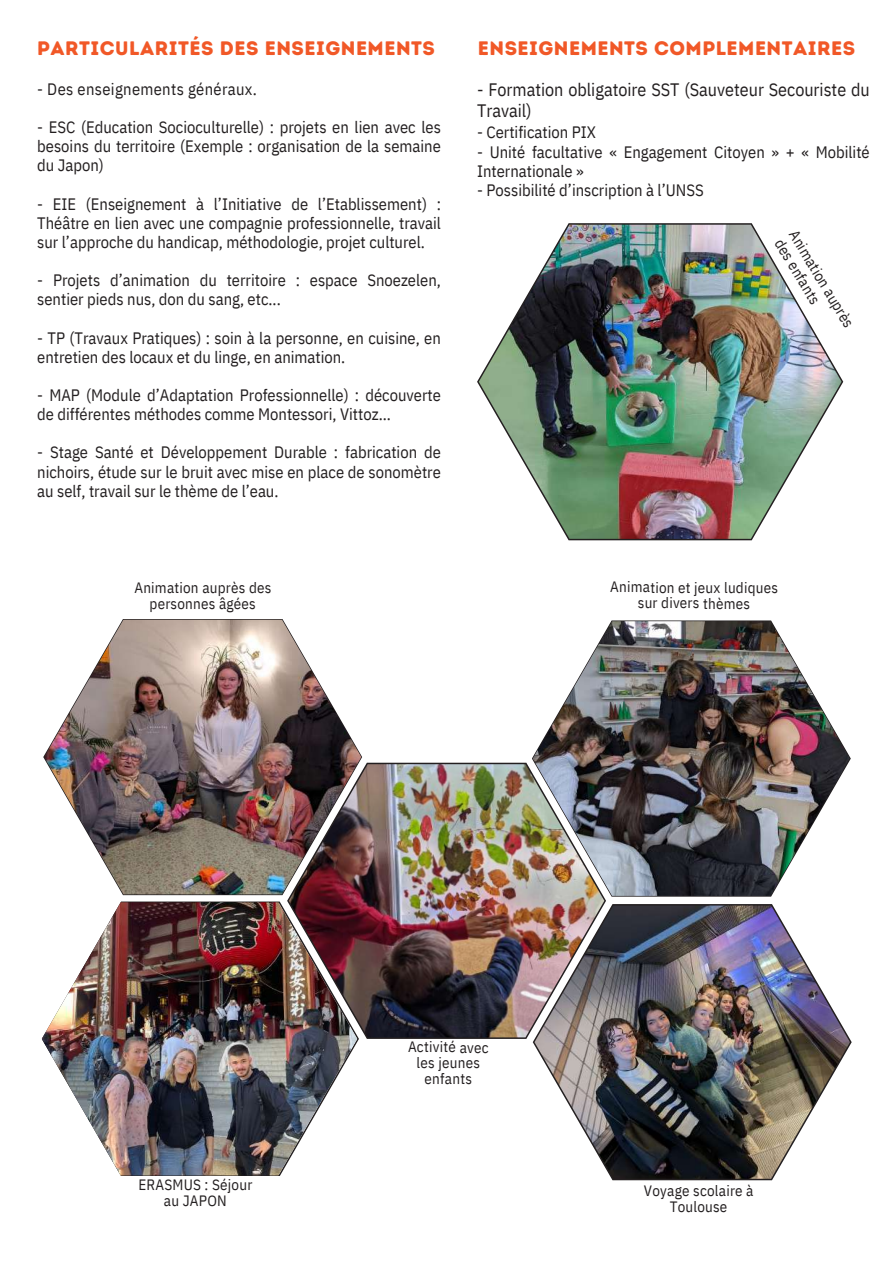
<style>
.page{position:relative;width:893px;height:1264px;background:#fff}
.page>*{position:absolute;margin:0;border:0;box-sizing:border-box;transform-origin:0 0}
.t1{font:19.5px "Intro Rust Base";letter-spacing:.025em;color:#f15827}
.t2{font:18px/21.3px "IBM Plex Sans Cond";color:#231f20}
.t3{font:16.5px/19.2px "IBM Plex Sans Cond";color:#231f20}
.t4{font:16.5px "IBM Plex Sans Cond";letter-spacing:.02em;color:#231f20}
.t5{font:15px/15.8px "IBM Plex Sans Cond";letter-spacing:.01em;color:#231f20;text-align:center}
</style>
<div class="page">
<img style="left:287px;top:762px;width:319px;height:276px">
<img style="left:44px;top:619px;width:317px;height:275px">
<img style="left:42px;top:902px;width:315px;height:273px">
<img style="left:532px;top:621px;width:317px;height:274px">
<img style="left:532px;top:904px;width:319px;height:276px">
<img style="left:477px;top:223px;width:366px;height:317px">
<p class="t1" style="left:37px;top:36px;width:399px">PARTICULARITÉS DES ENSEIGNEMENTS</p>
<p class="t1" style="left:478px;top:36px;width:378px">ENSEIGNEMENTS COMPLEMENTAIRES</p>
<p class="t4" style="left:37px;top:78px;width:221px">- Des enseignements généraux.</p>
<p class="t3" style="left:37px;top:117px;width:405px;text-align:justify">- ESC (Education Socioculturelle) : projets en lien avec les besoins du territoire (Exemple : organisation de la semaine du Japon)</p>
<p class="t3" style="left:37px;top:194px;width:405px;text-align:justify">- EIE (Enseignement à l’Initiative de l’Etablissement) :<br>Théâtre en lien avec une compagnie professionnelle, travail sur l’approche du handicap, méthodologie, projet culturel.</p>
<p class="t3" style="left:37px;top:270px;width:405px">- Projets d’animation du territoire : espace Snoezelen, sentier pieds nus, don du sang, etc...</p>
<p class="t3" style="left:37px;top:328px;width:405px">- TP (Travaux Pratiques) : soin à la personne, en cuisine, en entretien des locaux et du linge, en animation.</p>
<p class="t3" style="left:37px;top:385px;width:405px">- MAP (Module d’Adaptation Professionnelle) : découverte de différentes méthodes comme Montessori, Vittoz...</p>
<p class="t3" style="left:37px;top:442px;width:405px;text-align:justify">- Stage Santé et Développement Durable : fabrication de nichoirs, étude sur le bruit avec mise en place de sonomètre au self, travail sur le thème de l’eau.</p>
<p class="t2" style="left:477px;top:79px;width:394px">- Formation obligatoire SST (Sauveteur Secouriste du<br>Travail)</p>
<p class="t3" style="left:477px;top:123px;width:120px">- Certification PIX</p>
<p class="t3" style="left:477px;top:142px;width:394px">- Unité facultative « Engagement Citoyen » + « Mobilité<br>Internationale »</p>
<p class="t3" style="left:477px;top:180px;width:228px">- Possibilité d’inscription à l’UNSS</p>
<p class="t5" style="left:800px;top:227px;width:112px;line-height:16.8px;text-align:left;rotate:59deg">Animation auprès des enfants</p>
<p class="t5" style="left:134px;top:579px;width:138px">Animation auprès des personnes âgées</p>
<p class="t5" style="left:610px;top:579px;width:169px">Animation et jeux ludiques sur divers thèmes</p>
<p class="t5" style="left:138px;top:1176px;width:115px">ERASMUS : Séjour au JAPON</p>
<p class="t5" style="left:408px;top:1038px;width:82px">Activité avec les jeunes enfants</p>
<p class="t5" style="left:644px;top:1182px;width:111px">Voyage scolaire à<br>Toulouse</p>
</div>
